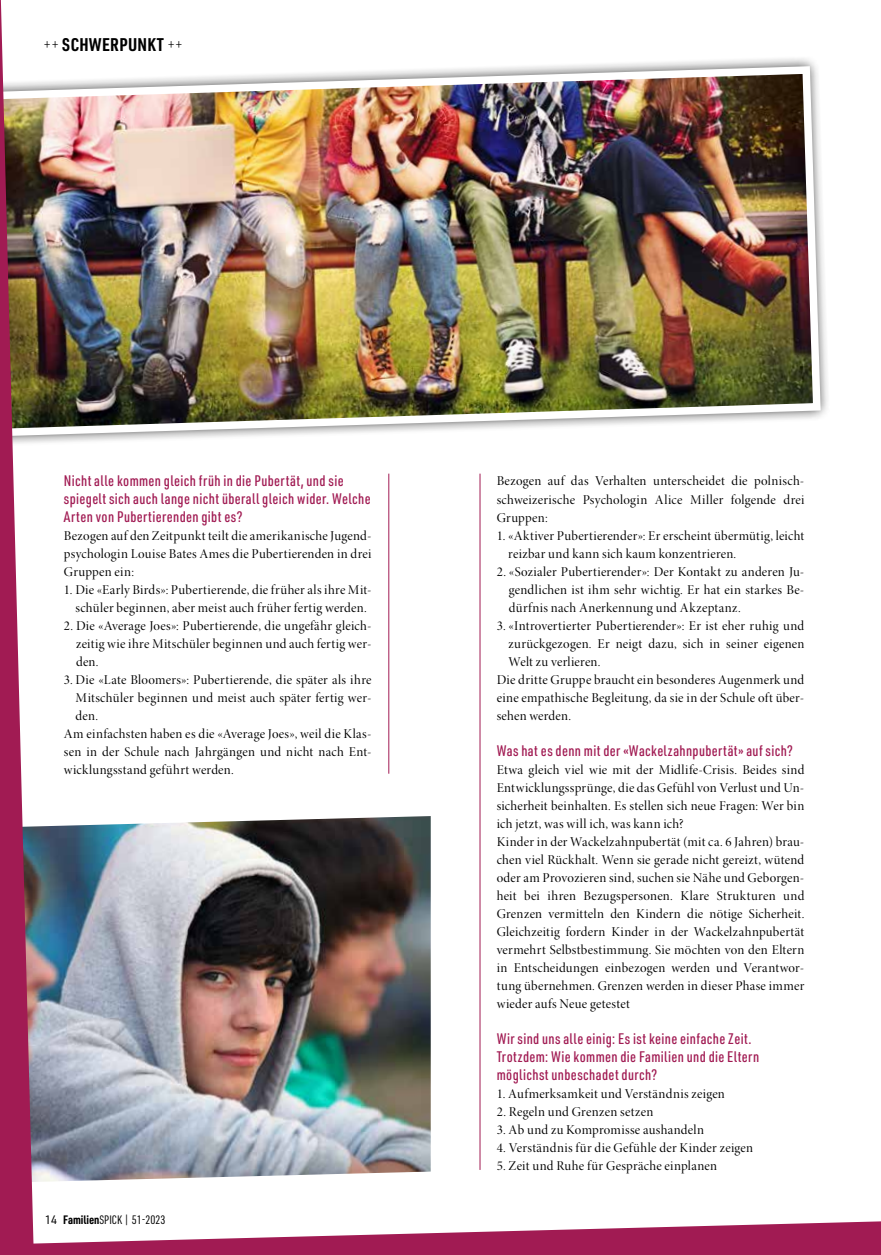
<style>
.page{position:relative;width:881px;height:1255px;background:#fff}
.page>*{position:absolute;margin:0;border:0;box-sizing:border-box;transform-origin:0 0}
.t1{font:700 18px "URWDIN Cond";letter-spacing:.02em;color:#000}
.t2{font:500 15px/18px "URWDIN Cond";letter-spacing:.025em;color:#a11b53}
.t3{font:13.5px/18px "Minion Pro Disp";letter-spacing:.02em;color:#000;text-align:justify}
.t4{font:12px "URWDIN Cond";color:#000}
.s1{font-weight:200}
.s2{font-family:"URWDIN"}
.s3{font-weight:700}
</style>
<div class="page">
<img style="left:0;top:0;width:880px;height:1254px">
<h1 class="t1" style="left:43px;top:32px;width:141px"><span class="s1">++</span> SCHWERPUNKT <span class="s1">++</span></h1>
<p class="t2" style="left:64px;top:470px;width:308px">Nicht alle kommen gleich früh in die Pubertät, und sie spiegelt sich auch lange nicht überall gleich wider. Welche<br>Arten von Pubertierenden gibt es?</p>
<p class="t3" style="left:64px;top:526px;width:309px">Bezogen auf den Zeitpunkt teilt die amerikanische Jugend&shy;psychologin Louise Bates Ames die Pubertierenden in drei Gruppen ein:</p>
<p class="t3" style="left:64px;top:580px;width:309px;text-align:center">1. Die «Early Birds»: Pubertierende, die früher als ihre Mit&shy;schüler beginnen, aber meist auch früher fertig werden.</p>
<p class="t3" style="left:76px;top:616px;width:297px;text-indent:-12px">2. Die «Average Joes»: Pubertierende, die ungefähr gleich&shy;zeitig wie ihre Mitschüler beginnen und auch fertig wer&shy;den.</p>
<p class="t3" style="left:64px;top:670px;width:309px">3. Die «Late Bloomers»: Pubertierende, die später als ihre</p>
<p class="t3" style="left:76px;top:688px;width:297px">Mitschüler beginnen und meist auch später fertig wer-</p>
<p class="t3" style="left:76px;top:706px;width:24px">den.</p>
<p class="t3" style="left:64px;top:724px;width:309px">Am einfachsten haben es die «Average Joes», weil die Klas-</p>
<p class="t3" style="left:64px;top:742px;width:309px">sen in der Schule nach Jahrgängen und nicht nach Ent-</p>
<p class="t3" style="left:64px;top:760px;width:171px">wicklungsstand geführt werden.</p>
<p class="t4" style="left:45px;top:1211px;width:122px"><span class="s2">14</span> <span class="s3">Familien</span>SPICK | 51-2023</p>
<p class="t3" style="left:496px;top:472px;width:309px">Bezogen auf das Verhalten unterscheidet die polnisch&shy;schweizerische Psychologin Alice Miller folgende drei Gruppen:</p>
<p class="t3" style="left:508px;top:526px;width:297px;text-indent:-12px">1. «Aktiver Pubertierender»: Er erscheint übermütig, leicht reizbar und kann sich kaum konzentrieren.</p>
<p class="t3" style="left:508px;top:562px;width:297px;text-indent:-12px">2. «Sozialer Pubertierender»: Der Kontakt zu anderen Ju&shy;gendlichen ist ihm sehr wichtig. Er hat ein starkes Be&shy;dürfnis nach Anerkennung und Akzeptanz.</p>
<p class="t3" style="left:496px;top:616px;width:309px">3. «Introvertierter Pubertierender»: Er ist eher ruhig und</p>
<p class="t3" style="left:508px;top:634px;width:297px">zurückgezogen. Er neigt dazu, sich in seiner eigenen</p>
<p class="t3" style="left:508px;top:652px;width:93px">Welt zu verlieren.</p>
<p class="t3" style="left:496px;top:670px;width:309px">Die dritte Gruppe braucht ein besonderes Augenmerk und</p>
<p class="t3" style="left:496px;top:688px;width:309px">eine empathische Begleitung, da sie in der Schule oft über-</p>
<p class="t3" style="left:496px;top:706px;width:76px">sehen werden.</p>
<p class="t2" style="left:496px;top:740px;width:297px">Was hat es denn mit der «Wackelzahnpubertät» auf sich?</p>
<p class="t3" style="left:496px;top:760px;width:309px;text-align:left">Etwa gleich viel wie mit der Midlife-Crisis. Beides sind Entwicklungssprünge, die das Gefühl von Verlust und Un&shy;sicherheit beinhalten. Es stellen sich neue Fragen: Wer bin ich jetzt, was will ich, was kann ich?<br>Kinder in der Wackelzahnpubertät (mit ca. 6 Jahren) brau&shy;chen viel Rückhalt. Wenn sie gerade nicht gereizt, wütend oder am Provozieren sind, suchen sie Nähe und Geborgen&shy;heit bei ihren Bezugspersonen. Klare Strukturen und Grenzen vermitteln den Kindern die nötige Sicherheit.<br>Gleichzeitig fordern Kinder in der Wackelzahnpubertät vermehrt Selbstbestimmung. Sie möchten von den Eltern in Entscheidungen einbezogen werden und Verantwor&shy;tung übernehmen. Grenzen werden in dieser Phase immer wieder aufs Neue getestet</p>
<p class="t2" style="left:496px;top:1028px;width:264px">Wir sind uns alle einig: Es ist keine einfache Zeit.<br>Trotzdem: Wie kommen die Familien und die Eltern möglichst unbeschadet durch?</p>
<p class="t3" style="left:496px;top:1084px;width:229px">1. Aufmerksamkeit und Verständnis zeigen</p>
<p class="t3" style="left:496px;top:1102px;width:158px">2. Regeln und Grenzen setzen</p>
<p class="t3" style="left:496px;top:1120px;width:209px">3. Ab und zu Kompromisse aushandeln</p>
<p class="t3" style="left:496px;top:1138px;width:258px">4. Verständnis für die Gefühle der Kinder zeigen</p>
<p class="t3" style="left:496px;top:1156px;width:222px">5. Zeit und Ruhe für Gespräche einplanen</p>
</div>
